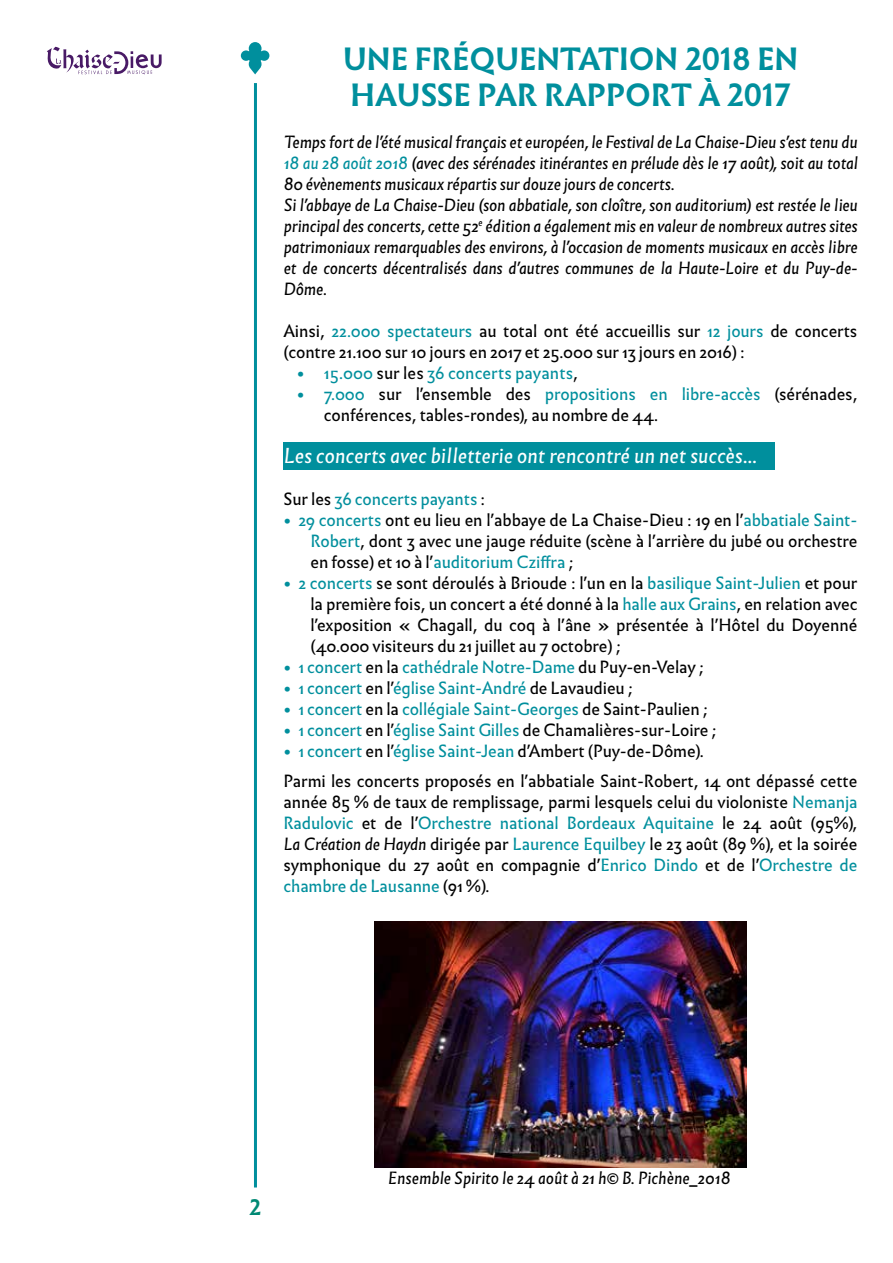
<style>
.page{position:relative;width:893px;height:1263px;background:#fff}
.page>*{position:absolute;margin:0;border:0;box-sizing:border-box;transform-origin:0 0}
.t1{font:700 30px/36px "Infini";letter-spacing:-.005em;color:#008f9d}
.t2{font:700 21px "Infini";color:#008974}
.t3{font:italic 20.1px "Infini";color:#fff;scale:1.04 1}
.t4{font:16.5px/21px "Infini";letter-spacing:-.01em;color:#000}
.t5{font:italic 16.5px/21px "Infini";letter-spacing:-.01em;color:#000}
.t6{font:16.5px "Infini";letter-spacing:-.01em;color:#008f9d}
.s1{color:#008f9d}
.s2{color:#000}
.s3{font-style:italic}
</style>
<div class="page">
<svg style="left:47px;top:47px;width:115px;height:27px"></svg>
<hr style="left:254px;top:83px;width:3px;height:1104px;background:#008f9d">
<div style="left:283px;top:442px;width:492px;height:28px;background:#008f9d"></div>
<img style="left:374px;top:921px;width:373px;height:247px">
<svg style="left:241px;top:42px;width:28px;height:32px"></svg>
<h1 class="t1" style="left:343px;top:41px;width:457px">UNE FRÉQUENTATION 2018 EN<br>HAUSSE PAR RAPPORT À 2017</h1>
<p class="t5" style="left:283px;top:130px;width:576px">Temps fort de l’été musical français et européen, le Festival de La Chaise-Dieu s’est tenu du <span class="s1">18 au 28 août 2018</span> (avec des sérénades itinérantes en prélude dès le 17 août), soit au total 80 évènements musicaux répartis sur douze jours de concerts.<br>Si l’abbaye de La Chaise-Dieu (son abbatiale, son cloître, son auditorium) est restée le lieu principal des concerts, cette 52<sup>e</sup> édition a également mis en valeur de nombreux autres sites patrimoniaux remarquables des environs, à l’occasion de moments musicaux en accès libre et de concerts décentralisés dans d’autres communes de la Haute-Loire et du Puy-de-Dôme.</p>
<p class="t4" style="left:283px;top:319px;width:576px">Ainsi, <span class="s1">22.000 spectateurs</span> au total ont été accueillis sur <span class="s1">12 jours</span> de concerts (contre 21.100 sur 10 jours en 2017 et 25.000 sur 13 jours en 2016) :</p>
<p class="t6" style="left:297px;top:360px;width:283px">• 15.000 <span class="s2">sur les</span> 36 concerts payants<span class="s2">,</span></p>
<p class="t4" style="left:324px;top:382px;width:535px;text-indent:-27px"><span class="s1">• 7.000</span> sur l’ensemble des <span class="s1">propositions en libre-accès</span> (sérénades, conférences, tables-rondes), au nombre de 44.</p>
<p class="t3" style="left:283px;top:440px;width:457px">Les concerts avec billetterie ont rencontré un net succès...</p>
<p class="t6" style="left:283px;top:486px;width:203px"><span class="s2">Sur les</span> 36 concerts payants <span class="s2">:</span></p>
<p class="t4" style="left:310px;top:508px;width:549px;text-align:justify;text-indent:-27px"><span class="s1">• 29 concerts</span> ont eu lieu en l’abbaye de La Chaise-Dieu : 19 en l’<span class="s1">abbatiale Saint-Robert</span>, dont 3 avec une jauge réduite (scène à l’arrière du jubé ou orchestre en fosse) et 10 à l’<span class="s1">auditorium Cziffra</span> ;</p>
<p class="t4" style="left:310px;top:571px;width:549px;text-align:justify;text-indent:-27px"><span class="s1">• 2 concerts</span> se sont déroulés à Brioude : l’un en la <span class="s1">basilique Saint-Julien</span> et pour la première fois, un concert a été donné à la <span class="s1">halle aux Grains</span>, en relation avec l’exposition « Chagall, du coq à l’âne » présentée à l’Hôtel du Doyenné (40.000 visiteurs du 21 juillet au 7 octobre) ;</p>
<p class="t6" style="left:283px;top:654px;width:422px">• 1 concert <span class="s2">en la</span> cathédrale Notre-Dame <span class="s2">du Puy-en-Velay ;</span></p>
<p class="t6" style="left:283px;top:675px;width:351px">• 1 concert <span class="s2">en l’</span>église Saint-André <span class="s2">de Lavaudieu ;</span></p>
<p class="t6" style="left:283px;top:696px;width:426px">• 1 concert <span class="s2">en la</span> collégiale Saint-Georges <span class="s2">de Saint-Paulien ;</span></p>
<p class="t4" style="left:283px;top:718px;width:435px"><span class="s1">• 1 concert</span> en l’<span class="s1">église Saint Gilles</span> de Chamalières-sur-Loire ;</p>
<p class="t4" style="left:283px;top:735px;width:575px;line-height:30px"><span class="s1">• 1 concert</span> en l’<span class="s1">église Saint-Jean</span> d’Ambert (Puy-de-Dôme).<br>Parmi les concerts proposés en l’abbatiale Saint-Robert, 14 ont dépassé cette</p>
<p class="t4" style="left:283px;top:790px;width:576px;text-align:justify">année 85 % de taux de remplissage, parmi lesquels celui du violoniste <span class="s1">Nemanja Radulovic</span> et de l’<span class="s1">Orchestre national Bordeaux Aquitaine</span> le 24 août (95%), <span class="s3">La Création de Haydn</span> dirigée par <span class="s1">Laurence Equilbey</span> le 23 août (89 %), et la soirée symphonique du 27 août en compagnie d’<span class="s1">Enrico Dindo</span> et de l’<span class="s1">Orchestre de chambre de Lausanne</span> (91 %).</p>
<p class="t2" style="left:249px;top:1191px;width:14px">2</p>
<p class="t5" style="left:388px;top:1166px;width:344px">Ensemble Spirito le 24 août à 21 h© B. Pichène_2018</p>
</div>
